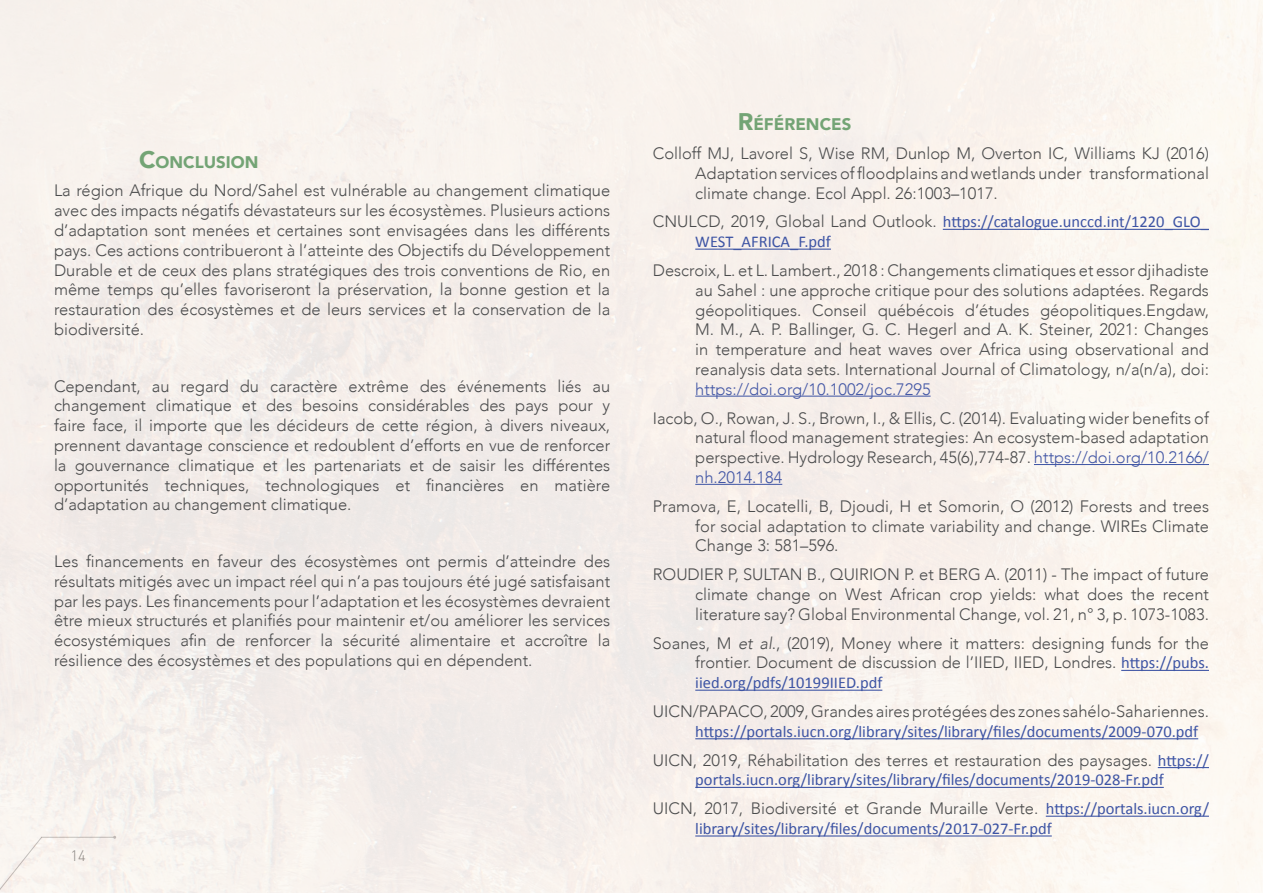
<style>
.page{position:relative;width:1263px;height:893px;background:#fff}
.page>*{position:absolute;margin:0;border:0;box-sizing:border-box;transform-origin:0 0}
.t1{font:900 16.8px "Avenir";color:#73a475}
.t2{font:300 16.5px/19.8px "Avenir";color:#4b4c4d;text-align:justify}
.t3{font:16.5px/19.8px "Calibri";color:#3d54a4}
.t4{font:300 16.5px "Avenir";color:#4458a6}
.t5{font:300 15px "DIN Pro";color:#4b4c4d}
.s1{font-size:24px}
.s2{font-family:"Avenir";font-weight:300;color:#4b4c4d}
.s3{color:#4458a6}
.s4{font-style:italic}
.s5{font-family:"Calibri";font-weight:400;color:#3d54a4}
</style>
<div class="page">
<hr style="left:943px;top:229px;width:266px;height:1px;background:#3d54a4">
<hr style="left:695px;top:249px;width:136px;height:1px;background:#3d54a4">
<hr style="left:695px;top:396px;width:235px;height:1px;background:#3d54a4">
<hr style="left:1034px;top:464px;width:175px;height:1px;background:#3d54a4">
<hr style="left:695px;top:484px;width:87px;height:1px;background:#3d54a4">
<hr style="left:1121px;top:670px;width:88px;height:1px;background:#3d54a4">
<hr style="left:695px;top:690px;width:187px;height:1px;background:#3d54a4">
<hr style="left:695px;top:738px;width:503px;height:1px;background:#3d54a4">
<hr style="left:1158px;top:767px;width:51px;height:1px;background:#3d54a4">
<hr style="left:695px;top:787px;width:469px;height:1px;background:#3d54a4">
<hr style="left:1046px;top:816px;width:163px;height:1px;background:#3d54a4">
<hr style="left:695px;top:835px;width:357px;height:1px;background:#3d54a4">
<p class="t1" style="left:139px;top:148px;width:121px"><span class="s1">C</span>ONCLUSION</p>
<p class="t2" style="left:54px;top:181px;width:558px">La région Afrique du Nord/Sahel est vulnérable au changement climatique avec des impacts négatifs dévastateurs sur les écosystèmes. Plusieurs actions d’adaptation sont menées et certaines sont envisagées dans les différents pays. Ces actions contribueront à l’atteinte des Objectifs du Développement Durable et de ceux des plans stratégiques des trois conventions de Rio, en même temps qu’elles favoriseront la préservation, la bonne gestion et la restauration des écosystèmes et de leurs services et la conservation de la biodiversité.</p>
<p class="t2" style="left:54px;top:376px;width:558px">Cependant, au regard du caractère extrême des événements liés au changement climatique et des besoins considérables des pays pour y faire face, il importe que les décideurs de cette région, à divers niveaux, prennent davantage conscience et redoublent d’efforts en vue de renforcer la gouvernance climatique et les partenariats et de saisir les différentes opportunités techniques, technologiques et financières en matière d’adaptation au changement climatique.</p>
<p class="t2" style="left:54px;top:551px;width:558px">Les financements en faveur des écosystèmes ont permis d’atteindre des résultats mitigés avec un impact réel qui n’a pas toujours été jugé satisfaisant par les pays. Les financements pour l’adaptation et les écosystèmes devraient être mieux structurés et planifiés pour maintenir et/ou améliorer les services écosystémiques afin de renforcer la sécurité alimentaire et accroître la résilience des écosystèmes et des populations qui en dépendent.</p>
<p class="t5" style="left:70px;top:845px;width:17px">14</p>
<p class="t1" style="left:738px;top:110px;width:115px"><span class="s1">R</span>ÉFÉRENCES</p>
<p class="t2" style="left:695px;top:143px;width:515px;text-indent:-43px">Colloff MJ, Lavorel S, Wise RM, Dunlop M, Overton IC, Williams KJ (2016)<br>Adaptation services of floodplains and wetlands under transformational climate change. Ecol Appl. 26:1003–1017.</p>
<p class="t3" style="left:695px;top:212px;width:515px;text-indent:-43px"><span class="s2">CNULCD, 2019, Global Land Outlook.</span> https://catalogue.unccd.int/1220_GLO_<br>WEST_AFRICA_F.pdf</p>
<p class="t2" style="left:695px;top:260px;width:515px;text-indent:-43px">Descroix, L. et L. Lambert., 2018 : Changements climatiques et essor djihadiste au Sahel : une approche critique pour des solutions adaptées. Regards géopolitiques. Conseil québécois d’études géopolitiques.Engdaw, M. M., A. P. Ballinger, G. C. Hegerl and A. K. Steiner, 2021: Changes in temperature and heat waves over Africa using observational and reanalysis data sets. International Journal of Climatology, n/a(n/a), doi:</p>
<p class="t4" style="left:695px;top:379px;width:237px">https://doi.org/10.1002/joc.7295</p>
<p class="t2" style="left:695px;top:408px;width:515px;text-indent:-43px">Iacob, O., Rowan, J. S., Brown, I., &amp; Ellis, C. (2014). Evaluating wider benefits of natural flood management strategies: An ecosystem-based adaptation perspective. Hydrology Research, 45(6),774-87. <span class="s3">https://doi.org/10.2166/ nh.2014.184</span></p>
<p class="t2" style="left:695px;top:496px;width:515px;text-indent:-43px">Pramova, E, Locatelli, B, Djoudi, H et Somorin, O (2012) Forests and trees for social adaptation to climate variability and change. WIREs Climate Change 3: 581–596.</p>
<p class="t2" style="left:695px;top:565px;width:515px;text-indent:-43px">ROUDIER P, SULTAN B., QUIRION P. et BERG A. (2011) - The impact of future climate change on West African crop yields: what does the recent literature say? Global Environmental Change, vol. 21, n° 3, p. 1073-1083.</p>
<p class="t2" style="left:653px;top:633px;width:558px;text-align:right">Soanes, M <span class="s4">et al</span>., (2019), Money where it matters: designing funds for the frontier. Document de discussion de l’IIED, IIED, Londres. <span class="s5">https://pubs.</span></p>
<p class="t3" style="left:695px;top:673px;width:189px">iied.org/pdfs/10199IIED.pdf</p>
<p class="t2" style="left:653px;top:701px;width:558px">UICN/PAPACO, 2009, Grandes aires protégées des zones sahélo-Sahariennes.</p>
<p class="t3" style="left:695px;top:721px;width:504px">https://portals.iucn.org/library/sites/library/files/documents/2009-070.pdf</p>
<p class="t2" style="left:653px;top:750px;width:558px">UICN, 2019, Réhabilitation des terres et restauration des paysages. <span class="s5">https://</span></p>
<p class="t3" style="left:695px;top:770px;width:470px">portals.iucn.org/library/sites/library/files/documents/2019-028-Fr.pdf</p>
<p class="t2" style="left:653px;top:799px;width:558px">UICN, 2017, Biodiversité et Grande Muraille Verte. <span class="s5">https://portals.iucn.org/</span></p>
<p class="t3" style="left:695px;top:819px;width:358px">library/sites/library/files/documents/2017-027-Fr.pdf</p>
</div>
